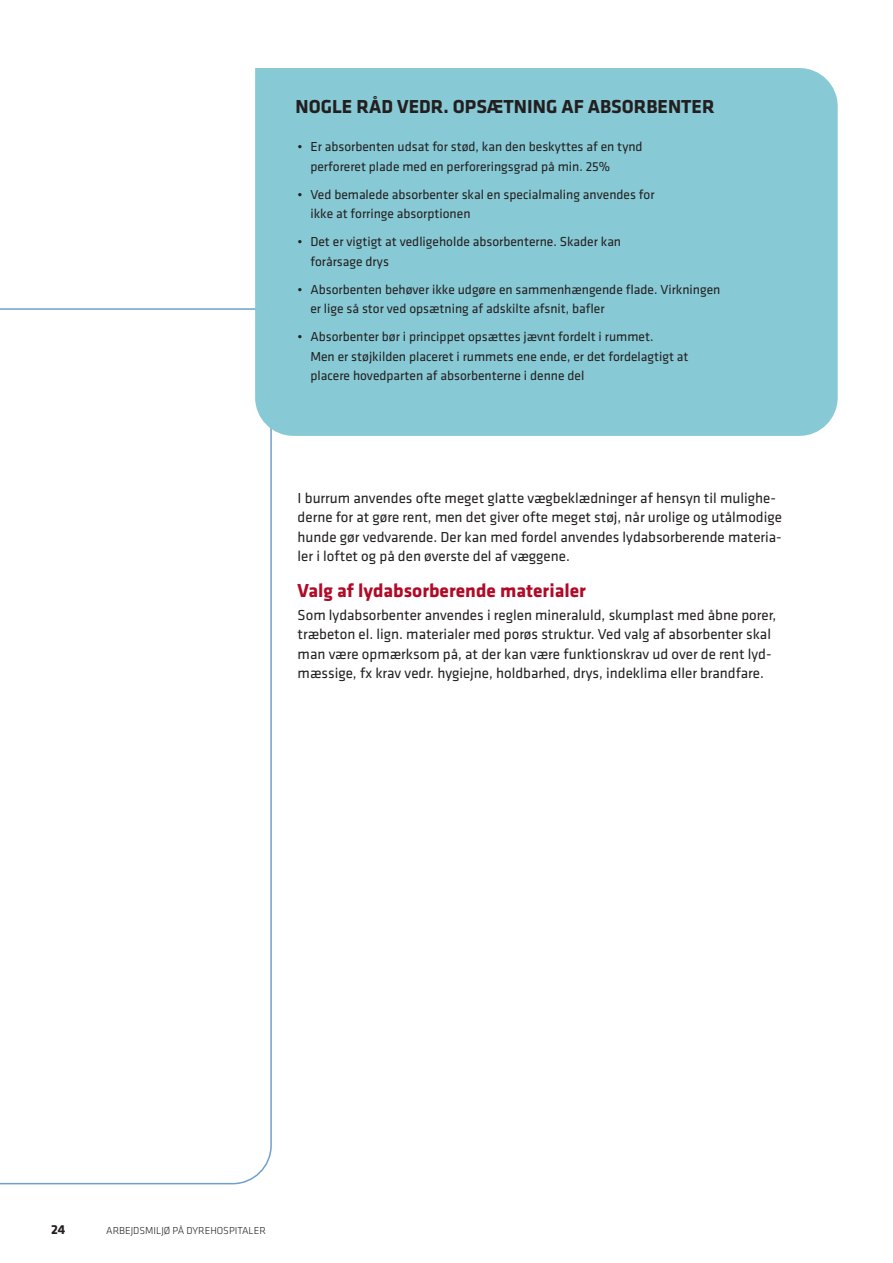
<style>
.page{position:relative;width:893px;height:1263px;background:#fff}
.page>*{position:absolute;margin:0;border:0;box-sizing:border-box;transform-origin:0 0}
.BAR_Brød{font:700 19.5px "Klavika";color:#231f20}
.mellemrubrik{font:700 19.5px "Klavika";color:#b00a27}
.BAR_Brød-2{font:15px/19.5px "Klavika";color:#231f20}
.BAR_Brød-3{font:13.5px/19.5px "Klavika";color:#231f20}
.t1{font:700 13.5px "Klavika";color:#231f20}
.t2{font:300 10.5px "Klavika";color:#231f20}
</style>
<div class="page">
<svg style="left:0;top:308px;width:272px;height:877px"></svg>
<svg style="left:255px;top:68px;width:583px;height:368px;background:#89cad4"></svg>
<p class="BAR_Brød" style="left:296px;top:93px;width:420px">NOGLE RÅD VEDR. OPSÆTNING AF ABSORBENTER</p>
<p class="BAR_Brød-3" style="left:310px;top:136px;width:334px;text-indent:-13px">• Er absorbenten udsat for stød, kan den beskyttes af en tynd perforeret plade med en perforeringsgrad på min. 25%</p>
<p class="BAR_Brød-3" style="left:310px;top:184px;width:346px;text-indent:-13px">• Ved bemalede absorbenter skal en specialmaling anvendes for ikke at forringe absorptionen</p>
<p class="BAR_Brød-3" style="left:310px;top:232px;width:312px;text-indent:-13px">• Det er vigtigt at vedligeholde absorbenterne. Skader kan forårsage drys</p>
<p class="BAR_Brød-3" style="left:310px;top:279px;width:411px;text-indent:-13px">• Absorbenten behøver ikke udgøre en sammenhængende flade. Virkningen er lige så stor ved opsætning af adskilte afsnit, bafler</p>
<p class="BAR_Brød-3" style="left:310px;top:327px;width:380px;text-indent:-13px">• Absorbenter bør i princippet opsættes jævnt fordelt i rummet.<br>Men er støjkilden placeret i rummets ene ende, er det fordelagtigt at placere hovedparten af absorbenterne i denne del</p>
<p class="BAR_Brød-2" style="left:298px;top:487px;width:486px">I burrum anvendes ofte meget glatte vægbeklædninger af hensyn til mulighe&shy;derne for at gøre rent, men det giver ofte meget støj, når urolige og utålmodige hunde gør vedvarende. Der kan med fordel anvendes lydabsorberende materia&shy;ler i loftet og på den øverste del af væggene.</p>
<p class="mellemrubrik" style="left:298px;top:576px;width:290px">Valg af lydabsorberende materialer</p>
<p class="BAR_Brød-2" style="left:298px;top:604px;width:480px">Som lydabsorbenter anvendes i reglen mineraluld, skumplast med åbne porer, træbeton el. lign. materialer med porøs struktur. Ved valg af absorbenter skal man være opmærksom på, at der kan være funktionskrav ud over de rent lyd&shy;mæssige, fx krav vedr. hygiejne, holdbarhed, drys, indeklima eller brandfare.</p>
<p class="t1" style="left:51px;top:1220px;width:16px">24</p>
<p class="t2" style="left:106px;top:1224px;width:161px">ARBEJDSMILJØ PÅ DYREHOSPITALER</p>
</div>
